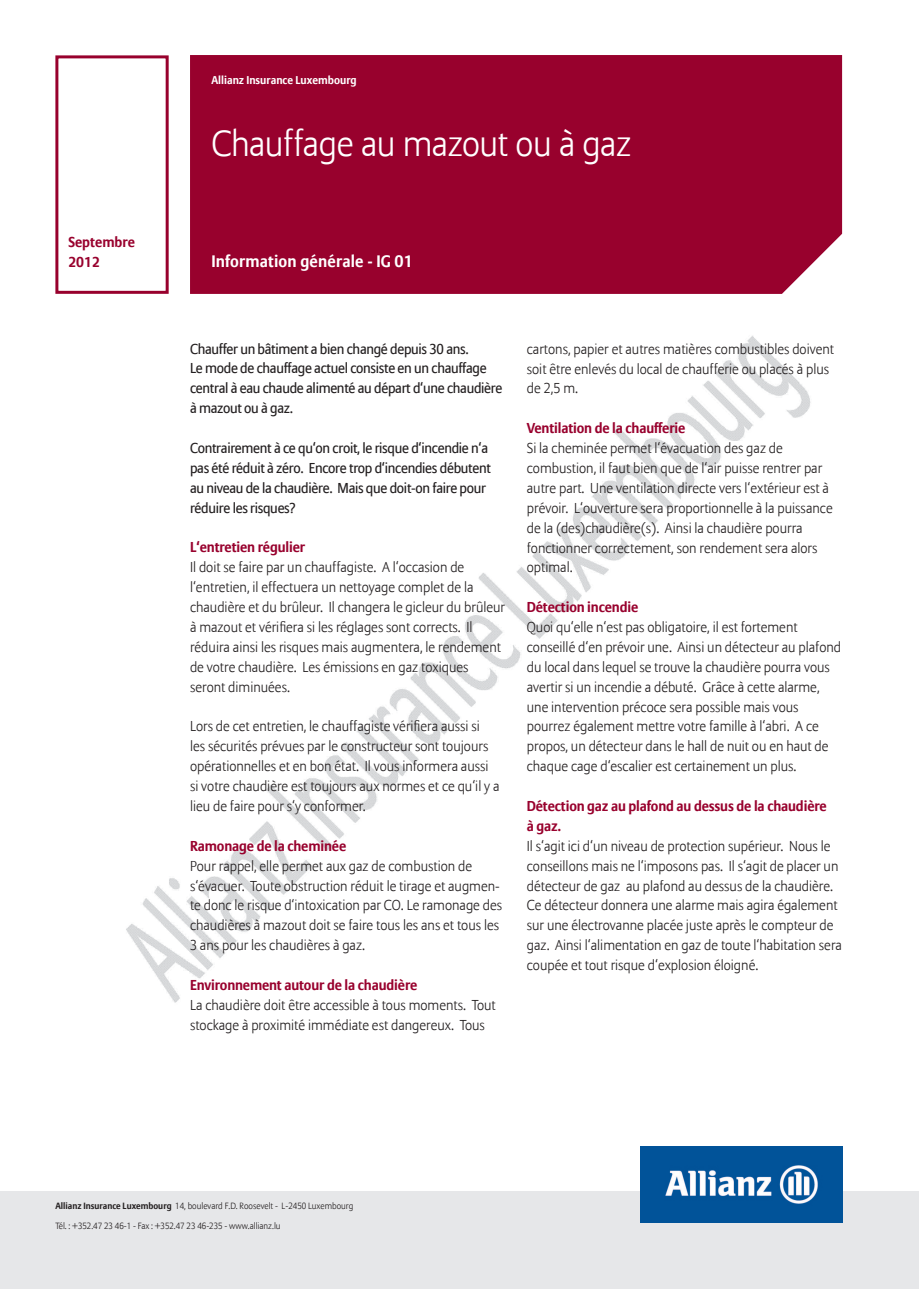
<style>
.page{position:relative;width:919px;height:1289px;background:#fff}
.page>*{position:absolute;margin:0;border:0;box-sizing:border-box;transform-origin:0 0}
.t1{font:300 36px "Allianz Sans";letter-spacing:-.015em;color:#fff}
.t2{font:700 16.5px "Allianz Sans";letter-spacing:.01em;color:#fff}
.t3{font:300 14.25px/20px "Allianz Sans";color:#231f20}
.t4{font:14.25px/20px "Allianz Sans";letter-spacing:-.02em;color:#231f20}
.t5{font:700 14.25px/20px "Allianz Sans";letter-spacing:-.01em;color:#98012d}
.t6{font:700 11.25px "Allianz Sans";color:#fff}
.t7{font:300 9px "Allianz Sans";color:#231f20}
.s1{font-weight:700}
</style>
<div class="page">
<div style="left:0;top:1191px;width:918px;height:97px;background:#e6e7e9"></div>
<img style="left:126px;top:55px;width:717px;height:948px">
<img style="left:640px;top:1146px;width:202px;height:75px">
<div style="left:190px;top:55px;width:652px;height:239px;background:#98012d"></div>
<div style="left:55px;top:55px;width:114px;height:239px;border:3px solid #98012d"></div>
<p class="t6" style="left:211px;top:73px;width:147px">Allianz Insurance Luxembourg</p>
<p class="t5" style="left:68px;top:232px;width:68px">Septembre<br>2012</p>
<h1 class="t1" style="left:211px;top:122px;width:421px">Chauffage au mazout ou à gaz</h1>
<p class="t2" style="left:211px;top:251px;width:203px">Information générale - IG 01</p>
<p class="t4" style="left:190px;top:339px;width:314px">Chauffer un bâtiment a bien changé depuis 30 ans.<br>Le mode de chauffage actuel consiste en un chauffage central à eau chaude alimenté au départ d‘une chaudière à mazout ou à gaz.</p>
<p class="t4" style="left:190px;top:438px;width:302px">Contrairement à ce qu‘on croit, le risque d‘incendie n‘a pas été réduit à zéro. Encore trop d‘incendies débutent au niveau de la chaudière. Mais que doit-on faire pour réduire les risques?</p>
<p class="t5" style="left:190px;top:538px;width:117px">L‘entretien régulier</p>
<p class="t3" style="left:190px;top:558px;width:316px">Il doit se faire par un chauffagiste. A l‘occasion de l‘entretien, il effectuera un nettoyage complet de la chaudière et du brûleur. Il changera le gicleur du brûleur à mazout et vérifiera si les réglages sont corrects. Il réduira ainsi les risques mais augmentera, le rendement de votre chaudière. Les émissions en gaz toxiques seront diminuées.</p>
<p class="t3" style="left:190px;top:717px;width:311px">Lors de cet entretien, le chauffagiste vérifiera aussi si<br>les sécurités prévues par le constructeur sont toujours opérationnelles et en bon état. Il vous informera aussi si votre chaudière est toujours aux normes et ce qu‘il y a lieu de faire pour s‘y conformer.</p>
<p class="t5" style="left:190px;top:836px;width:158px">Ramonage de la cheminée</p>
<p class="t3" style="left:190px;top:856px;width:313px">Pour rappel, elle permet aux gaz de combustion de s‘évacuer. Toute obstruction réduit le tirage et augmen&shy;te donc le risque d‘intoxication par CO. Le ramonage des chaudières à mazout doit se faire tous les ans et tous les 3 ans pour les chaudières à gaz.</p>
<p class="t5" style="left:190px;top:975px;width:229px">Environnement autour de la chaudière</p>
<p class="t3" style="left:190px;top:995px;width:307px">La chaudière doit être accessible à tous moments. Tout stockage à proximité immédiate est dangereux. Tous</p>
<p class="t3" style="left:527px;top:339px;width:309px">cartons, papier et autres matières combustibles doivent soit être enlevés du local de chaufferie ou placés à plus de 2,5 m.</p>
<p class="t5" style="left:527px;top:419px;width:160px">Ventilation de la chaufferie</p>
<p class="t3" style="left:527px;top:439px;width:307px">Si la cheminée permet l‘évacuation des gaz de combustion, il faut bien que de l‘air puisse rentrer par autre part. Une ventilation directe vers l‘extérieur est à prévoir. L‘ouverture sera proportionnelle à la puissance de la (des)chaudière(s). Ainsi la chaudière pourra fonctionner correctement, son rendement sera alors optimal.</p>
<p class="t5" style="left:527px;top:597px;width:113px">Détection incendie</p>
<p class="t3" style="left:527px;top:617px;width:316px">Quoi qu‘elle n‘est pas obligatoire, il est fortement conseillé d‘en prévoir une. Ainsi un détecteur au plafond du local dans lequel se trouve la chaudière pourra vous avertir si un incendie a débuté. Grâce à cette alarme, une intervention précoce sera possible mais vous pourrez également mettre votre famille à l‘abri. A ce propos, un détecteur dans le hall de nuit ou en haut de chaque cage d‘escalier est certainement un plus.</p>
<p class="t5" style="left:527px;top:796px;width:301px">Détection gaz au plafond au dessus de la chaudière à gaz.</p>
<p class="t3" style="left:527px;top:836px;width:316px">Il s‘agit ici d‘un niveau de protection supérieur. Nous le conseillons mais ne l‘imposons pas. Il s‘agit de placer un détecteur de gaz au plafond au dessus de la chaudière.<br>Ce détecteur donnera une alarme mais agira également sur une électrovanne placée juste après le compteur de gaz. Ainsi l‘alimentation en gaz de toute l‘habitation sera coupée et tout risque d‘explosion éloigné.</p>
<p class="t7" style="left:55px;top:1199px;width:299px"><span class="s1">Allianz Insurance Luxembourg</span> 14, boulevard F.D. Roosevelt - L-2450 Luxembourg</p>
<p class="t7" style="left:55px;top:1219px;width:227px">Tél. : +352.47 23 46-1 - Fax : +352.47 23 46-235 - www.allianz.lu</p>
</div>
